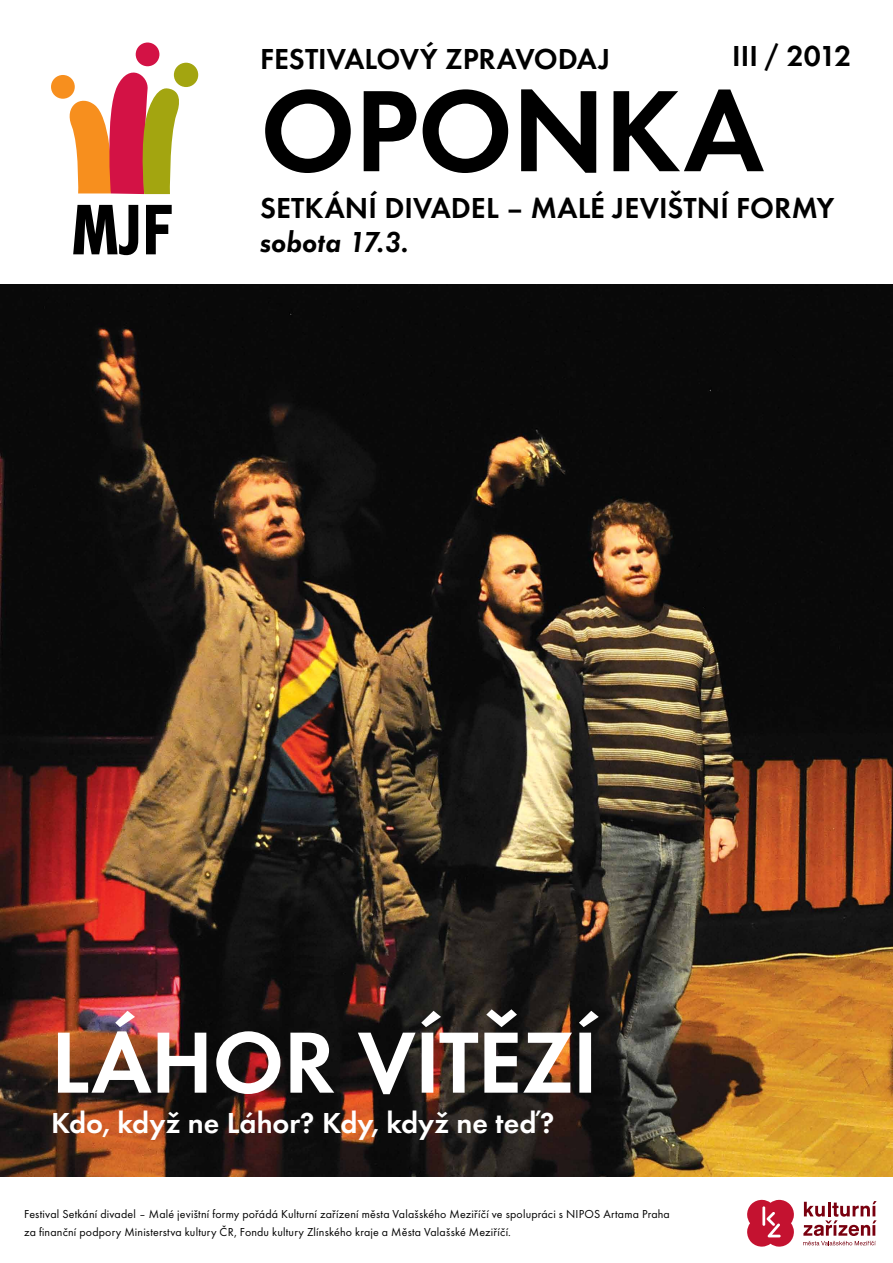
<style>
.page{position:relative;width:893px;height:1263px;background:#fff}
.page>*{position:absolute;margin:0;border:0;box-sizing:border-box;transform-origin:0 0}
.t1{font:600 120px "Futura TOT";letter-spacing:-.01em;color:#000}
.t2{font:600 90px "Futura TOT";letter-spacing:-.01em;color:#fff}
.t3{font:600 30px "Futura TOT";color:#000}
.t4{font:600 30px "Futura TOT";color:#fff}
.t5{font:30px "Futura TOT Demi Obli";color:#000}
.t6{font:12px/18px "Futura TOT";letter-spacing:.015em;color:#000}
</style>
<div class="page">
<img style="left:0;top:285px;width:893px;height:891px">
<svg style="left:747px;top:1200px;width:47px;height:47px;background:#cf4259"></svg>
<svg style="left:803px;top:1201px;width:74px;height:44px"></svg>
<svg style="left:66px;top:61px;width:120px;height:133px"></svg>
<div style="left:136px;top:43px;width:23px;height:23px;background:#d31245;border-radius:50%"></div>
<div style="left:51px;top:75px;width:24px;height:24px;background:#f78f1e;border-radius:50%"></div>
<div style="left:174px;top:63px;width:24px;height:24px;background:#a3a510;border-radius:50%"></div>
<svg style="left:73px;top:205px;width:65px;height:50px"></svg>
<svg style="left:146px;top:205px;width:26px;height:49px"></svg>
<h3 class="t3" style="left:260px;top:41px;width:352px">FESTIVALOVÝ ZPRAVODAJ</h3>
<h1 class="t1" style="left:260px;top:59px;width:506px">OPONKA</h1>
<h3 class="t3" style="left:260px;top:190px;width:576px">SETKÁNÍ DIVADEL – MALÉ JEVIŠTNÍ FORMY</h3>
<h3 class="t5" style="left:260px;top:225px;width:151px">sobota 17.3.</h3>
<h3 class="t3" style="left:732px;top:38px;width:121px">III / 2012</h3>
<h2 class="t2" style="left:51px;top:1008px;width:548px">LÁHOR VÍTĚZÍ</h2>
<h3 class="t4" style="left:51px;top:1105px;width:505px">Kdo, když ne Láhor? Kdy, když ne teď?</h3>
<p class="t6" style="left:24px;top:1205px;width:647px">Festival Setkání divadel – Malé jevištní formy pořádá Kulturní zařízení města Valašského Meziříčí ve spolupráci s NIPOS Artama Praha za finanční podpory Ministerstva kultury ČR, Fondu kultury Zlínského kraje a Města Valašské Meziříčí.</p>
</div>
